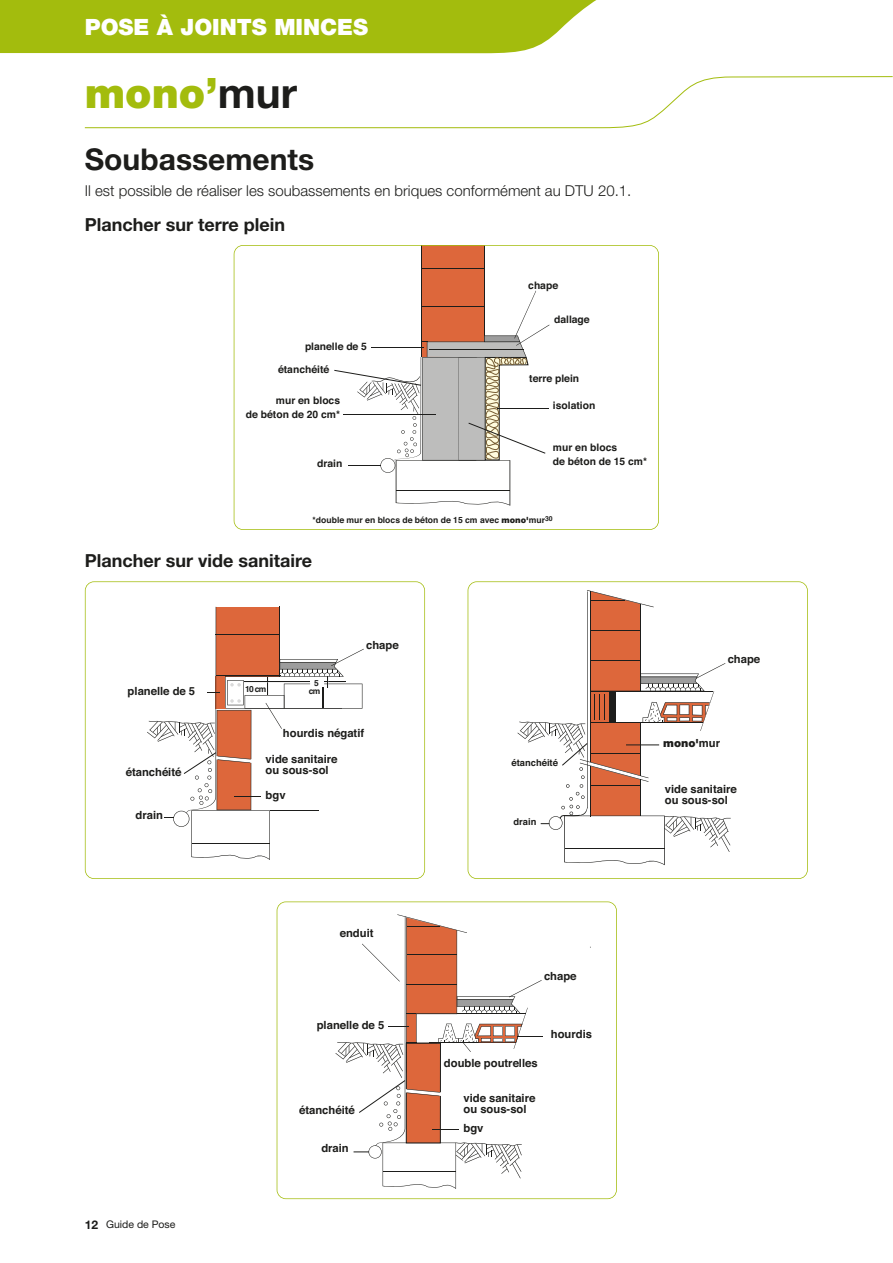
<style>
.page{position:relative;width:893px;height:1263px;background:#fff}
.page>*{position:absolute;margin:0;border:0;box-sizing:border-box;transform-origin:0 0}
.t1{font:900 42px "Helvetica Neue";color:#a3bc0d}
.t2{font:700 30px "Helvetica Neue LT Std";color:#1d1d1b}
.t3{font:900 22.5px "Helvetica Neue";color:#fff}
.t4{font:700 18px "Helvetica Neue LT Std";color:#1d1d1b}
.t5{font:300 15px "Helvetica Neue LT Std";color:#1d1d1b}
.t6{font:700 12px "Helvetica Neue LT Std";color:#1d1d1b}
.t7{font:700 11.25px/11.2px "Helvetica";color:#1d1d1b}
.t8{font:900 11.25px "Helvetica Neue";color:#1d1d1b}
.t9{font:10.5px "Helvetica Neue";color:#1d1d1b}
.t10{font:700 10.35px/13.8px "Helvetica";color:#1d1d1b}
.t11{font:700 9.3px "Helvetica";color:#1d1d1b}
.t12{font:700 8.55px "Helvetica";color:#1d1d1b}
.t13{font:700 8.4px/7.5px "Helvetica";color:#1d1d1b;text-align:center}
.s1{font-family:"Helvetica Neue LT Std";font-weight:700;color:#1d1d1b}
.s2{font-family:"Helvetica Neue";font-weight:900}
.s3{font-family:"Helvetica";font-weight:700}
</style>
<div class="page">
<svg style="left:84px;top:76px;width:808px;height:52px"></svg>
<svg style="left:334px;top:248px;width:215px;height:258px"></svg>
<div style="left:234px;top:245px;width:425px;height:285px;border:2px solid #a3bc0d;border-radius:9px"></div>
<hr style="left:280px;top:606px;width:1px;height:70px;background:#1d1d1b">
<svg style="left:147px;top:607px;width:217px;height:253px"></svg>
<div style="left:85px;top:581px;width:340px;height:298px;border:2px solid #a3bc0d;border-radius:9px"></div>
<svg style="left:335px;top:914px;width:208px;height:275px"></svg>
<div style="left:277px;top:902px;width:340px;height:297px;border:2px solid #a3bc0d;border-radius:9px"></div>
<svg style="left:517px;top:590px;width:214px;height:275px"></svg>
<div style="left:468px;top:581px;width:340px;height:298px;border:2px solid #a3bc0d;border-radius:9px"></div>
<div style="left:0;top:0;width:597px;height:53px;background:#a3bc0d"></div>
<h3 class="t3" style="left:85px;top:19px;width:285px">POSE À JOINTS MINCES</h3>
<h1 class="t1" style="left:85px;top:78px;width:214px">mono’<span class="s1">mur</span></h1>
<h2 class="t2" style="left:85px;top:149px;width:231px">Soubassements</h2>
<h3 class="t5" style="left:85px;top:185px;width:548px">Il est possible de réaliser les soubassements en briques conformément au DTU 20.1.</h3>
<h3 class="t4" style="left:85px;top:218px;width:202px">Plancher sur terre plein</h3>
<p class="t10" style="left:278px;top:336px;width:90px;line-height:22.4px;text-indent:27px">planelle de 5 étanchéité</p>
<p class="t10" style="left:246px;top:394px;width:96px;text-align:right">mur en blocs<br>de béton de 20 cm*</p>
<p class="t10" style="left:317px;top:457px;width:27px">drain</p>
<p class="t10" style="left:528px;top:279px;width:31px">chape</p>
<p class="t10" style="left:554px;top:314px;width:37px">dallage</p>
<p class="t10" style="left:529px;top:373px;width:51px">terre plein</p>
<p class="t10" style="left:553px;top:400px;width:44px">isolation</p>
<p class="t10" style="left:553px;top:442px;width:96px">mur en blocs<br>de béton de 15 cm*</p>
<p class="t12" style="left:313px;top:517px;width:242px">*double mur en blocs de béton de 15 cm avec <span class="s2">mono'</span>mur<sup>30</sup></p>
<h3 class="t4" style="left:85px;top:554px;width:229px">Plancher sur vide sanitaire</h3>
<p class="t7" style="left:128px;top:687px;width:69px">planelle de 5</p>
<p class="t7" style="left:126px;top:767px;width:57px">étanchéité</p>
<p class="t7" style="left:136px;top:811px;width:29px">drain</p>
<p class="t13" style="left:245px;top:686px;width:23px">10 cm</p>
<p class="t13" style="left:309px;top:680px;width:13px">5 cm</p>
<p class="t7" style="left:366px;top:640px;width:34px">chape</p>
<p class="t7" style="left:283px;top:728px;width:83px">hourdis négatif</p>
<p class="t7" style="left:266px;top:754px;width:73px">vide sanitaire ou sous-sol</p>
<p class="t7" style="left:266px;top:790px;width:21px">bgv</p>
<p class="t11" style="left:512px;top:760px;width:48px">étanchéité</p>
<p class="t11" style="left:513px;top:818px;width:24px">drain</p>
<p class="t7" style="left:728px;top:654px;width:34px">chape</p>
<p class="t8" style="left:663px;top:739px;width:58px">mono'<span class="s3">mur</span></p>
<p class="t7" style="left:665px;top:784px;width:73px">vide sanitaire ou sous-sol</p>
<p class="t6" style="left:85px;top:1220px;width:15px">12</p>
<p class="t9" style="left:106px;top:1220px;width:71px">Guide de Pose</p>
<p class="t7" style="left:340px;top:929px;width:35px">enduit</p>
<p class="t7" style="left:317px;top:1020px;width:69px">planelle de 5</p>
<p class="t7" style="left:299px;top:1106px;width:57px">étanchéité</p>
<p class="t7" style="left:321px;top:1144px;width:29px">drain</p>
<p class="t7" style="left:544px;top:971px;width:34px">chape</p>
<p class="t7" style="left:444px;top:1058px;width:95px">double poutrelles</p>
<p class="t7" style="left:463px;top:1093px;width:73px">vide sanitaire ou sous-sol</p>
<p class="t7" style="left:463px;top:1123px;width:21px">bgv</p>
<p class="t7" style="left:551px;top:1029px;width:43px">hourdis</p>
</div>
